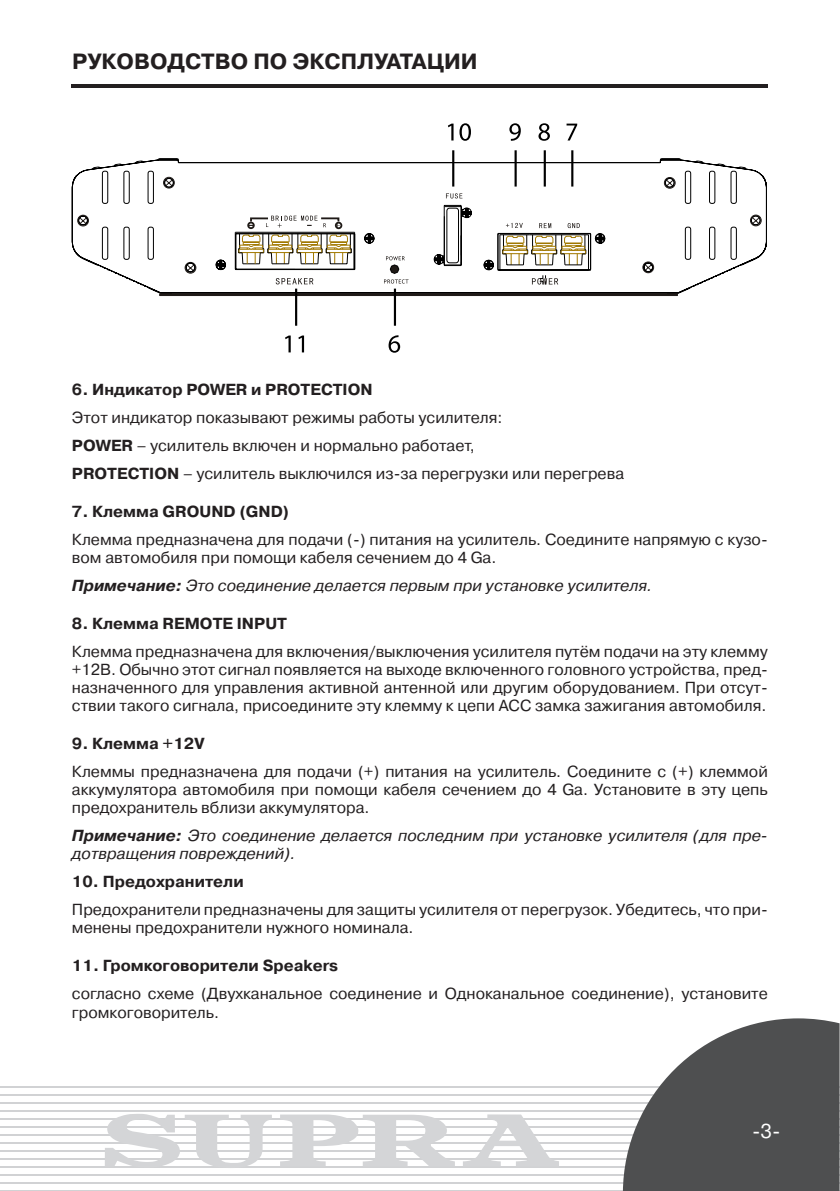
<style>
.page{position:relative;width:840px;height:1191px;background:#fff}
.page>*{position:absolute;margin:0;border:0;box-sizing:border-box;transform-origin:0 0}
.t1{font:700 22px "Pragmatica C";color:#231f20}
.t2{font:20px "Pragmatica C";color:#fff}
.Text{font:16px/18px "Pragmatica C";color:#231f20}
.Text-2{font:italic 16px/18px "Pragmatica C";color:#231f20}
.Text-3{font:700 16px "Pragmatica C";color:#231f20}
.s1{font-weight:700}
</style>
<div class="page">
<hr style="left:0;top:1190px;width:839px;height:1px;background:#d1d2d4">
<hr style="left:0;top:1182px;width:839px;height:2px;background:#d1d2d4">
<hr style="left:0;top:1174px;width:839px;height:2px;background:#d1d2d4">
<hr style="left:0;top:1166px;width:839px;height:2px;background:#d1d2d4">
<hr style="left:0;top:1158px;width:839px;height:2px;background:#d1d2d4">
<hr style="left:0;top:1150px;width:839px;height:2px;background:#d1d2d4">
<hr style="left:0;top:1142px;width:839px;height:2px;background:#d1d2d4">
<hr style="left:0;top:1134px;width:839px;height:2px;background:#d1d2d4">
<hr style="left:0;top:1126px;width:839px;height:2px;background:#d1d2d4">
<hr style="left:0;top:1118px;width:839px;height:2px;background:#d1d2d4">
<hr style="left:0;top:1110px;width:839px;height:2px;background:#d1d2d4">
<hr style="left:0;top:1102px;width:839px;height:2px;background:#d1d2d4">
<hr style="left:0;top:1094px;width:839px;height:2px;background:#d1d2d4">
<hr style="left:0;top:1086px;width:839px;height:2px;background:#d1d2d4">
<svg style="left:623px;top:1018px;width:216px;height:173px"></svg>
<svg style="left:105px;top:1114px;width:453px;height:52px"></svg>
<hr style="left:71px;top:84px;width:696px;height:3px;background:#231f20">
<svg style="left:71px;top:158px;width:695px;height:136px"></svg>
<svg style="left:78px;top:170px;width:682px;height:102px"></svg>
<svg style="left:77px;top:214px;width:12px;height:13px"></svg>
<svg style="left:749px;top:214px;width:12px;height:12px"></svg>
<div style="left:159px;top:293px;width:518px;height:3px;border:1px solid #1f1a17"></div>
<hr style="left:393px;top:289px;width:3px;height:37px;background:#000">
<hr style="left:452px;top:150px;width:2px;height:36px;background:#000">
<hr style="left:514px;top:150px;width:2px;height:36px;background:#000">
<hr style="left:543px;top:150px;width:2px;height:36px;background:#000">
<hr style="left:571px;top:150px;width:2px;height:36px;background:#000">
<hr style="left:295px;top:289px;width:2px;height:37px;background:#000">
<svg style="left:285px;top:335px;width:5px;height:17px"></svg>
<svg style="left:298px;top:335px;width:6px;height:17px"></svg>
<svg style="left:388px;top:335px;width:12px;height:18px"></svg>
<svg style="left:448px;top:124px;width:5px;height:16px"></svg>
<svg style="left:459px;top:123px;width:11px;height:18px"></svg>
<svg style="left:509px;top:123px;width:11px;height:18px"></svg>
<svg style="left:538px;top:123px;width:11px;height:18px"></svg>
<svg style="left:566px;top:124px;width:11px;height:16px"></svg>
<p class="t1" style="left:72px;top:49px;width:407px">РУКОВОДСТВО ПО ЭКСПЛУАТАЦИИ</p>
<p class="Text-3" style="left:72px;top:380px;width:302px">6. Индикатор POWER и PROTECTION</p>
<p class="Text" style="left:72px;top:408px;width:432px">Этот индикатор показывают режимы работы усилителя:</p>
<p class="Text" style="left:72px;top:436px;width:404px"><span class="s1">POWER</span> – усилитель включен и нормально работает,</p>
<p class="Text" style="left:72px;top:464px;width:553px"><span class="s1">PROTECTION</span> – усилитель выключился из-за перегрузки или перегрева</p>
<p class="Text-3" style="left:72px;top:502px;width:219px">7. Клемма GROUND (GND)</p>
<p class="Text" style="left:72px;top:530px;width:697px">Клемма предназначена для подачи (-) питания на усилитель. Соедините напрямую с кузо&shy;вом автомобиля при помощи кабеля сечением до 4 Ga.</p>
<p class="Text-2" style="left:72px;top:576px;width:581px"><span class="s1">Примечание:</span> Это соединение делается первым при установке усилителя.</p>
<p class="Text-3" style="left:72px;top:614px;width:216px">8. Клемма REMOTE INPUT</p>
<p class="Text" style="left:72px;top:642px;width:697px;text-align:justify">Клемма предназначена для включения/выключения усилителя путём подачи на эту клемму +12В. Обычно этот сигнал появляется на выходе включенного головного устройства, пред&shy;назначенного для управления активной антенной или другим оборудованием. При отсут&shy;ствии такого сигнала, присоедините эту клемму к цепи ACC замка зажигания автомобиля.</p>
<p class="Text-3" style="left:72px;top:734px;width:134px">9. Клемма +12V</p>
<p class="Text" style="left:72px;top:762px;width:697px;text-align:justify">Клеммы предназначена для подачи (+) питания на усилитель. Соедините с (+) клеммой аккумулятора автомобиля при помощи кабеля сечением до 4 Ga. Установите в эту цепь предохранитель вблизи аккумулятора.</p>
<p class="Text-2" style="left:72px;top:826px;width:697px"><span class="s1">Примечание:</span> Это соединение делается последним при установке усилителя (для пре&shy;дотвращения повреждений).</p>
<p class="Text-3" style="left:72px;top:872px;width:173px">10. Предохранители</p>
<p class="Text" style="left:72px;top:900px;width:697px">Предохранители предназначены для защиты усилителя от перегрузок. Убедитесь, что при&shy;менены предохранители нужного номинала.</p>
<p class="Text-3" style="left:72px;top:956px;width:267px">11. Громкоговорители Speakers</p>
<p class="Text" style="left:72px;top:984px;width:697px;line-height:19.2px">согласно схеме (Двухканальное соединение и Одноканальное соединение), установите громкоговоритель.</p>
<p class="t2" style="left:751px;top:1119px;width:30px">-3-</p>
</div>
